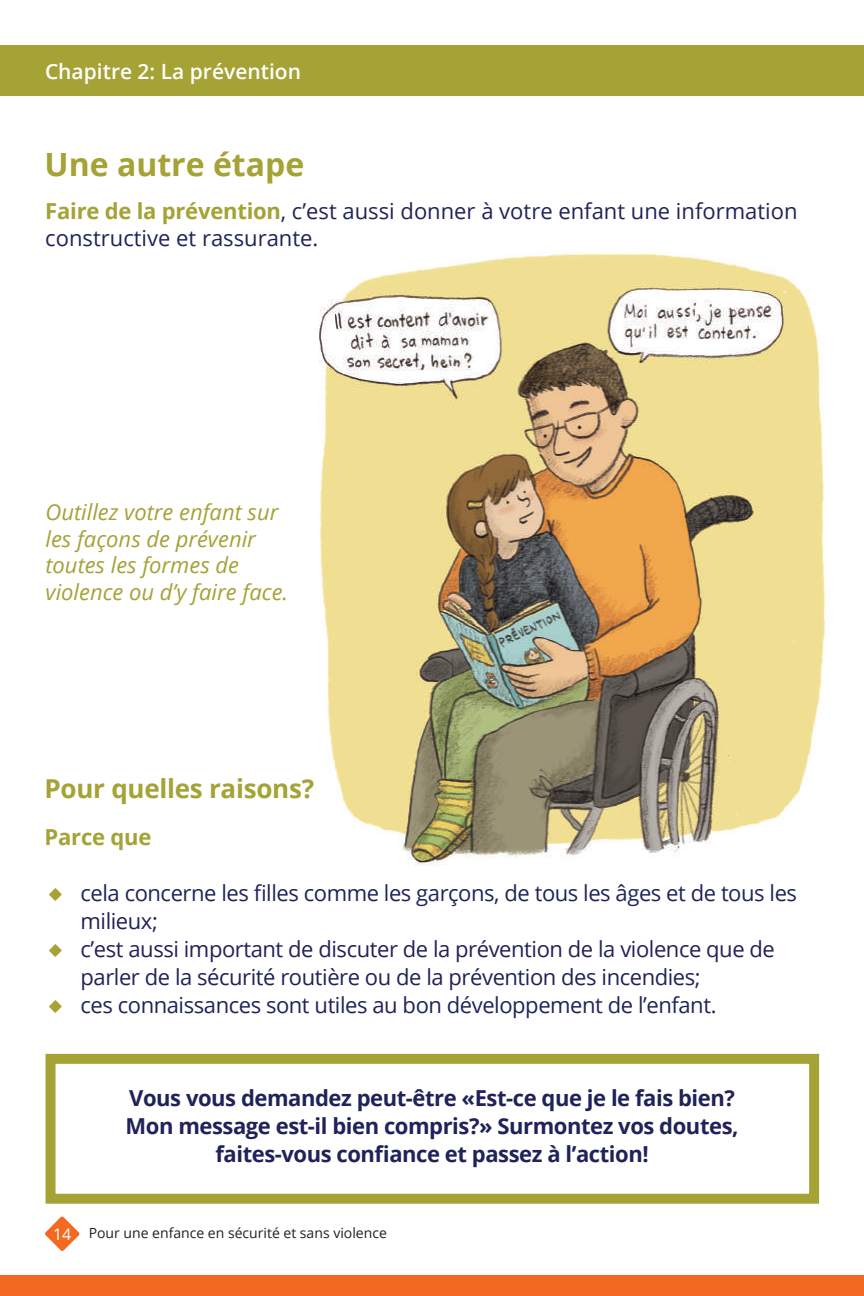
<style>
.page{position:relative;width:864px;height:1296px;background:#fff}
.page>*{position:absolute;margin:0;border:0;box-sizing:border-box;transform-origin:0 0}
.t1{font:700 32px "Open Sans";color:#a5a236}
.t2{font:700 26px "Open Sans";letter-spacing:-.01em;color:#a5a236}
.t3{font:22px/28px "Open Sans";letter-spacing:-.02em;color:#1f2359}
.t4{font:700 22px/28px "Open Sans";letter-spacing:-.02em;color:#1f2359;text-align:center}
.t5{font:22px/26.4px "Open Sans";color:#1f2359}
.t6{font:italic 22px/26.4px "Open Sans";color:#a5a236}
.t7{font:700 22px "Open Sans";letter-spacing:-.01em;color:#a5a236}
.t8{font:600 21px "Open Sans";color:#fff}
.t9{font:16px "Open Sans";color:#fff}
.t10{font:14px "Open Sans";color:#231f20}
.s1{font-weight:700;color:#a5a236}
.s2{font-family:"ST Baoli SC Regular";color:#a5a236}
</style>
<div class="page">
<div style="left:0;top:1275px;width:864px;height:21px;background:#f36921"></div>
<img style="left:319px;top:253px;width:507px;height:613px">
<div style="left:46px;top:1054px;width:773px;height:150px;border:10px solid #a5a236"></div>
<svg style="left:45px;top:1216px;width:35px;height:35px"></svg>
<div style="left:0;top:45px;width:864px;height:51px;background:#a5a236"></div>
<p class="t8" style="left:45px;top:57px;width:258px">Chapitre 2: La prévention</p>
<h1 class="t1" style="left:45px;top:142px;width:261px">Une autre étape</h1>
<p class="t5" style="left:45px;top:197px;width:754px"><span class="s1">Faire de la prévention</span>, c’est aussi donner à votre enfant une information constructive et rassurante.</p>
<p class="t6" style="left:46px;top:499px;width:244px">Outillez votre enfant sur les façons de prévenir toutes les formes de violence ou d’y faire face.</p>
<p class="t2" style="left:45px;top:770px;width:271px">Pour quelles raisons?</p>
<p class="t7" style="left:45px;top:822px;width:108px">Parce que</p>
<p class="t3" style="left:81px;top:879px;width:718px;text-indent:-36px"><span class="s2">◆</span> cela concerne les filles comme les garçons, de tous les âges et de tous les milieux;</p>
<p class="t3" style="left:81px;top:935px;width:696px;text-indent:-36px"><span class="s2">◆</span> c’est aussi important de discuter de la prévention de la violence que de parler de la sécurité routière ou de la prévention des incendies;</p>
<p class="t3" style="left:45px;top:991px;width:673px"><span class="s2">◆</span> ces connaissances sont utiles au bon développement de l’enfant.</p>
<p class="t4" style="left:126px;top:1083px;width:614px">Vous vous demandez peut-être «Est-ce que je le fais bien?<br>Mon message est-il bien compris?» Surmontez vos doutes, faites-vous confiance et passez à l’action!</p>
<p class="t9" style="left:53px;top:1223px;width:20px">14</p>
<p class="t10" style="left:89px;top:1223px;width:300px">Pour une enfance en sécurité et sans violence</p>
</div>
